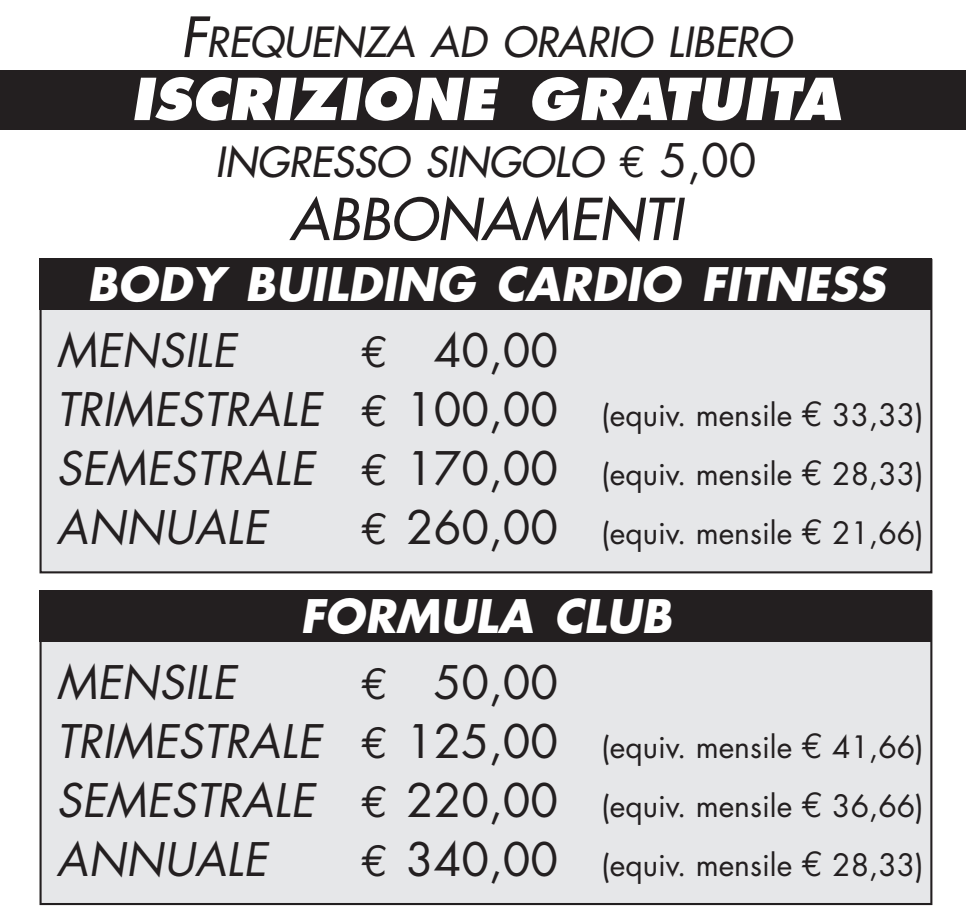
<style>
.page{position:relative;width:966px;height:918px;background:#fff}
.page>*{position:absolute;margin:0;border:0;box-sizing:border-box;transform-origin:0 0}
.t1{font:italic 800 56.4px "Futura";letter-spacing:.005em;color:#fff}
.t2{font:italic 56.4px "Futura";letter-spacing:.005em;color:#231f20}
.t3{font:italic 700 45px "Futura";letter-spacing:.005em;color:#fff}
.t4{font:italic 45px "Futura";letter-spacing:.005em;color:#231f20}
.t5{font:45px "Futura";color:#231f20}
.t6{font:italic 40.5px "Futura";letter-spacing:.005em;color:#231f20}
.t7{font:30px/59.1px "Futura";color:#231f20}
.s1{font-size:54px}
.s2{font-family:"Euro Mono";font-style:normal;font-size:45px}
.s3{font-style:normal;font-size:45px}
.s4{font-family:"Euro Mono"}
.s5{font-style:italic;font-size:45px}
.s6{font-family:"Euro Mono";font-size:45px}
.s7{font-size:45px}
.s8{font-family:"Euro Mono";font-size:36px}
</style>
<div class="page">
<div style="left:41px;top:591px;width:890px;height:313px;background:#e6e7e9"></div>
<div style="left:41px;top:260px;width:890px;height:312px;background:#e6e7e9"></div>
<div style="left:40px;top:259px;width:892px;height:51px;background:#231f20"></div>
<div style="left:0;top:70px;width:966px;height:60px;background:#231f20"></div>
<div style="left:40px;top:590px;width:892px;height:51px;background:#231f20"></div>
<h3 class="t6" style="left:180px;top:16px;width:612px"><span class="s1">F</span>REQUENZA AD ORARIO LIBERO</h3>
<h1 class="t1" style="left:131px;top:64px;width:712px">ISCRIZIONE GRATUITA</h1>
<h3 class="t6" style="left:215px;top:136px;width:543px">INGRESSO SINGOLO <span class="s2">€</span> <span class="s3">5,00</span></h3>
<h1 class="t2" style="left:290px;top:183px;width:394px">ABBONAMENTI</h1>
<h2 class="t3" style="left:87px;top:253px;width:799px">BODY BUILDING CARDIO FITNESS</h2>
<h2 class="t4" style="left:57px;top:320px;width:181px">MENSILE</h2>
<h2 class="t5" style="left:361px;top:320px;width:199px"><span class="s4">€</span> 40,00</h2>
<p class="t7" style="left:56px;top:385px;width:869px"><span class="s5">TRIMESTRALE</span> <span class="s6">€</span> <span class="s7">100,00</span> (equiv. mensile <span class="s8">€</span> 33,33)<br><span class="s5">SEMESTRALE</span> <span class="s6">€</span> <span class="s7">170,00</span> (equiv. mensile <span class="s8">€</span> 28,33)</p>
<h2 class="t4" style="left:57px;top:497px;width:212px">ANNUALE</h2>
<p class="t7" style="left:361px;top:503px;width:564px"><span class="s6">€</span> <span class="s7">260,00</span> (equiv. mensile <span class="s8">€</span> 21,66)</p>
<h2 class="t3" style="left:300px;top:584px;width:373px">FORMULA CLUB</h2>
<h2 class="t4" style="left:57px;top:651px;width:181px">MENSILE</h2>
<h2 class="t5" style="left:361px;top:651px;width:199px"><span class="s4">€</span> 50,00</h2>
<p class="t7" style="left:56px;top:717px;width:869px"><span class="s5">TRIMESTRALE</span> <span class="s6">€</span> <span class="s7">125,00</span> (equiv. mensile <span class="s8">€</span> 41,66)<br><span class="s5">SEMESTRALE</span> <span class="s6">€</span> <span class="s7">220,00</span> (equiv. mensile <span class="s8">€</span> 36,66)</p>
<h2 class="t4" style="left:57px;top:829px;width:212px">ANNUALE</h2>
<p class="t7" style="left:361px;top:835px;width:564px"><span class="s6">€</span> <span class="s7">340,00</span> (equiv. mensile <span class="s8">€</span> 28,33)</p>
</div>
